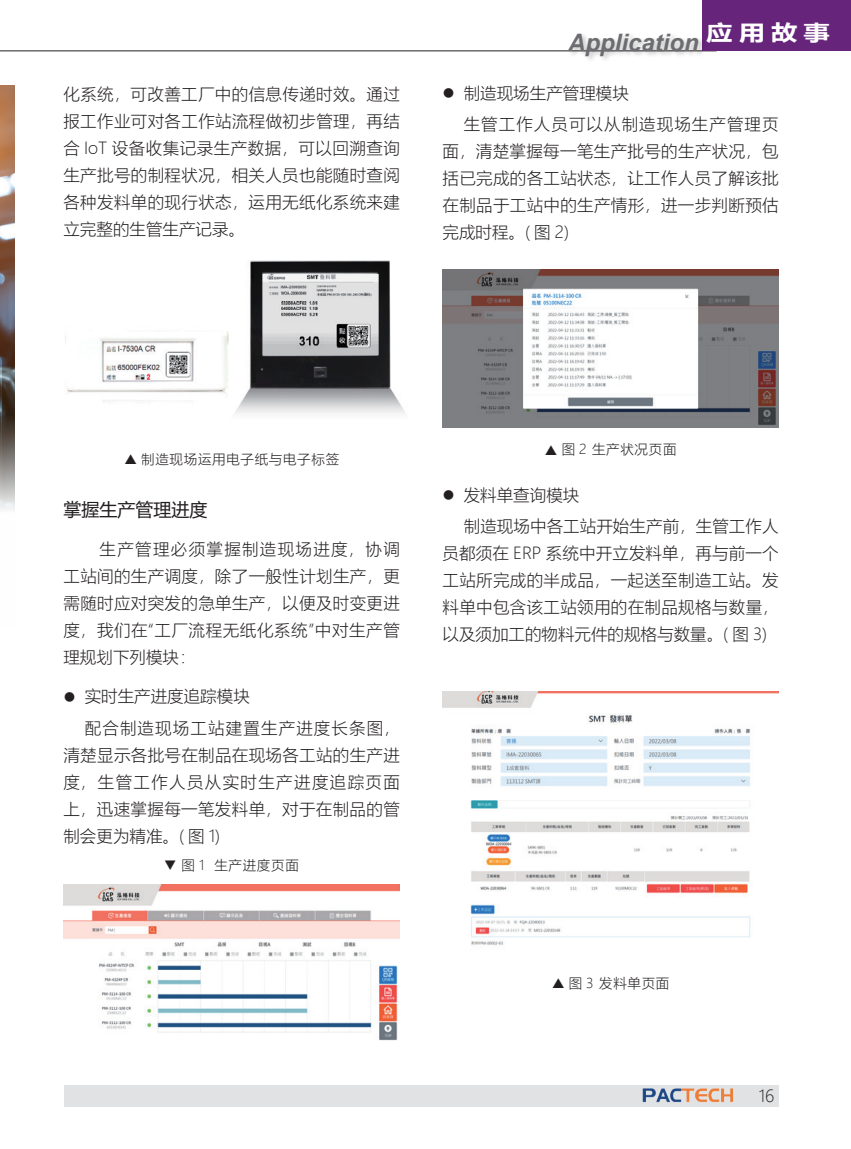
<style>
.page{position:relative;width:851px;height:1149px;background:#fff}
.page>*{position:absolute;margin:0;border:0;box-sizing:border-box;transform-origin:0 0}
.t1{font:italic 700 24px "Arial";color:#6c6d70}
.t2{font:700 21px "Microsoft Ya Hei";color:#fff;scale:1.25 1}
.t3{font:18px "Microsoft Ya Hei";color:#231f20}
.t4{font:300 16.5px/27px "Microsoft Ya Hei";letter-spacing:.02em;color:#231f20;text-align:justify}
.t5{font:300 16.5px/31.2px "Microsoft Ya Hei";letter-spacing:.07em;color:#231f20}
.t6{font:300 16.5px/31.2px "Microsoft Ya Hei";letter-spacing:.065em;color:#231f20}
.t7{font:300 13.5px "Microsoft Ya Hei";letter-spacing:.05em;color:#231f20}
</style>
<div class="page">
<hr style="left:0;top:51px;width:716px;height:1px;background:#231f20">
<div style="left:702px;top:0;width:148px;height:51px;background:#66247a"></div>
<div style="left:567px;top:32px;width:138px;height:31px;background:#231f20;opacity:.25"></div>
<div style="left:64px;top:1084px;width:714px;height:22px;background:#e1e2e4"></div>
<img style="left:638px;top:1084px;width:98px;height:19px">
<img style="left:0;top:85px;width:14px;height:425px">
<img style="left:65px;top:331px;width:164px;height:71px">
<img style="left:235px;top:260px;width:170px;height:154px">
<img style="left:64px;top:884px;width:336px;height:157px">
<img style="left:443px;top:270px;width:335px;height:157px">
<img style="left:442px;top:691px;width:336px;height:254px">
<p class="t4" style="left:63px;top:80px;width:338px">化系统，可改善工厂中的信息传递时效。通过报工作业可对各工作站流程做初步管理，再结合 IoT 设备收集记录生产数据，可以回溯查询生产批号的制程状况，相关人员也能随时查阅各种发料单的现行状态，运用无纸化系统来建立完整的生管生产记录。</p>
<h1 class="t1" style="left:568px;top:26px;width:132px">Application</h1>
<p class="t2" style="left:706px;top:17px;width:100px">应用故事</p>
<p class="t6" style="left:463px;top:77px;width:316px">制造现场生产管理模块<br>生管工作人员可以从制造现场生产管理页</p>
<p class="t4" style="left:442px;top:137px;width:337px">面，清楚掌握每一笔生产批号的生产状况，包括已完成的各工站状态，让工作人员了解该批在制品于工站中的生产情形，进一步判断预估完成时程。( 图 2)</p>
<p class="t7" style="left:141px;top:450px;width:199px">制造现场运用电子纸与电子标签</p>
<p class="t3" style="left:63px;top:497px;width:145px">掌握生产管理进度</p>
<p class="t4" style="left:63px;top:534px;width:338px;text-indent:36px">生产管理必须掌握制造现场进度，协调工站间的生产调度，除了一般性计划生产，更需随时应对突发的急单生产，以便及时变更进度，我们在“工厂流程无纸化系统”中对生产管理规划下列模块：</p>
<p class="t5" style="left:85px;top:680px;width:316px">实时生产进度追踪模块<br>配合制造现场工站建置生产进度长条图，</p>
<p class="t4" style="left:63px;top:740px;width:338px">清楚显示各批号在制品在现场各工站的生产进度，生管工作人员从实时生产进度追踪页面上，迅速掌握每一笔发料单，对于在制品的管制会更为精准。( 图 1)</p>
<p class="t7" style="left:164px;top:856px;width:136px">▼ 图 1 生产进度页面</p>
<p class="t7" style="left:561px;top:440px;width:116px">图 2 生产状况页面</p>
<p class="t4" style="left:463px;top:478px;width:316px;line-height:31.2px">发料单查询模块<br>制造现场中各工站开始生产前，生管工作人</p>
<p class="t4" style="left:442px;top:539px;width:337px">员都须在 ERP 系统中开立发料单，再与前一个工站所完成的半成品，一起送至制造工站。发料单中包含该工站领用的在制品规格与数量，以及须加工的物料元件的规格与数量。( 图 3)</p>
<p class="t7" style="left:568px;top:973px;width:102px">图 3 发料单页面</p>
<p class="t4" style="left:758px;top:1081px;width:17px">16</p>
</div>
